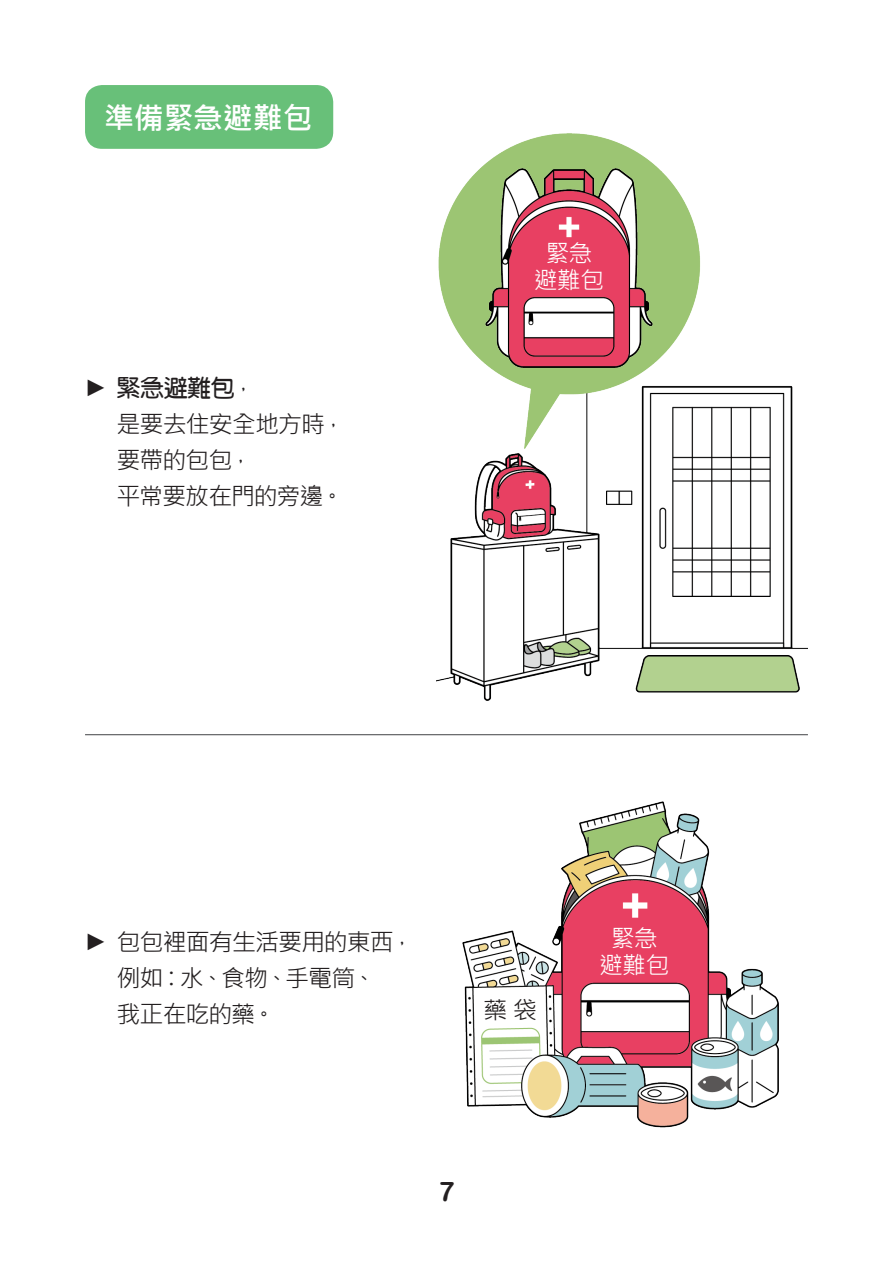
<style>
.page{position:relative;width:893px;height:1263px;background:#fff}
.page>*{position:absolute;margin:0;border:0;box-sizing:border-box;transform-origin:0 0}
.t1{font:700 30px "Microsoft Jheng Hei";letter-spacing:-.01em;color:#fff}
.t2{font:27px "Arial Rounded MT Bold";color:#231f20}
.t3{font:24px/36px "Microsoft Jheng Hei";letter-spacing:-.04em;color:#231f20}
.t4{font:24px/27px "Microsoft Jheng Hei";letter-spacing:-.035em;color:#fff;text-align:center}
.t5{font:24px "DF Yuan W7 WIN BF";letter-spacing:-.02em;color:#231f20}
.s1{font-family:"Microsoft Jheng Hei"}
</style>
<div class="page">
<img style="left:437px;top:133px;width:370px;height:568px">
<img style="left:462px;top:801px;width:317px;height:327px">
<img style="left:478px;top:155px;width:183px;height:217px">
<div style="left:85px;top:85px;width:248px;height:64px;background:#68c079;border-radius:17px"></div>
<hr style="left:85px;top:734px;width:723px;height:1px;background:#57585a">
<svg style="left:485px;top:998px;width:51px;height:22px"></svg>
<p class="t1" style="left:104px;top:99px;width:210px">準備緊急避難包</p>
<p class="t3" style="left:114px;top:376px;width:25px;rotate:90deg">▲</p>
<p class="t5" style="left:117px;top:375px;width:140px">緊急避難包<span class="s1">，</span></p>
<p class="t3" style="left:116px;top:406px;width:230px">是要去住安全地方時，要帶的包包，<br>平常要放在門的旁邊。</p>
<p class="t4" style="left:534px;top:240px;width:72px">緊急避難包</p>
<p class="t3" style="left:114px;top:930px;width:25px;rotate:90deg">▲</p>
<p class="t3" style="left:116px;top:924px;width:299px">包包裡面有生活要用的東西，例如：水、食物、手電筒、<br>我正在吃的藥。</p>
<p class="t4" style="left:599px;top:924px;width:72px">緊急避難包</p>
<p class="t2" style="left:438px;top:1175px;width:18px">7</p>
</div>
